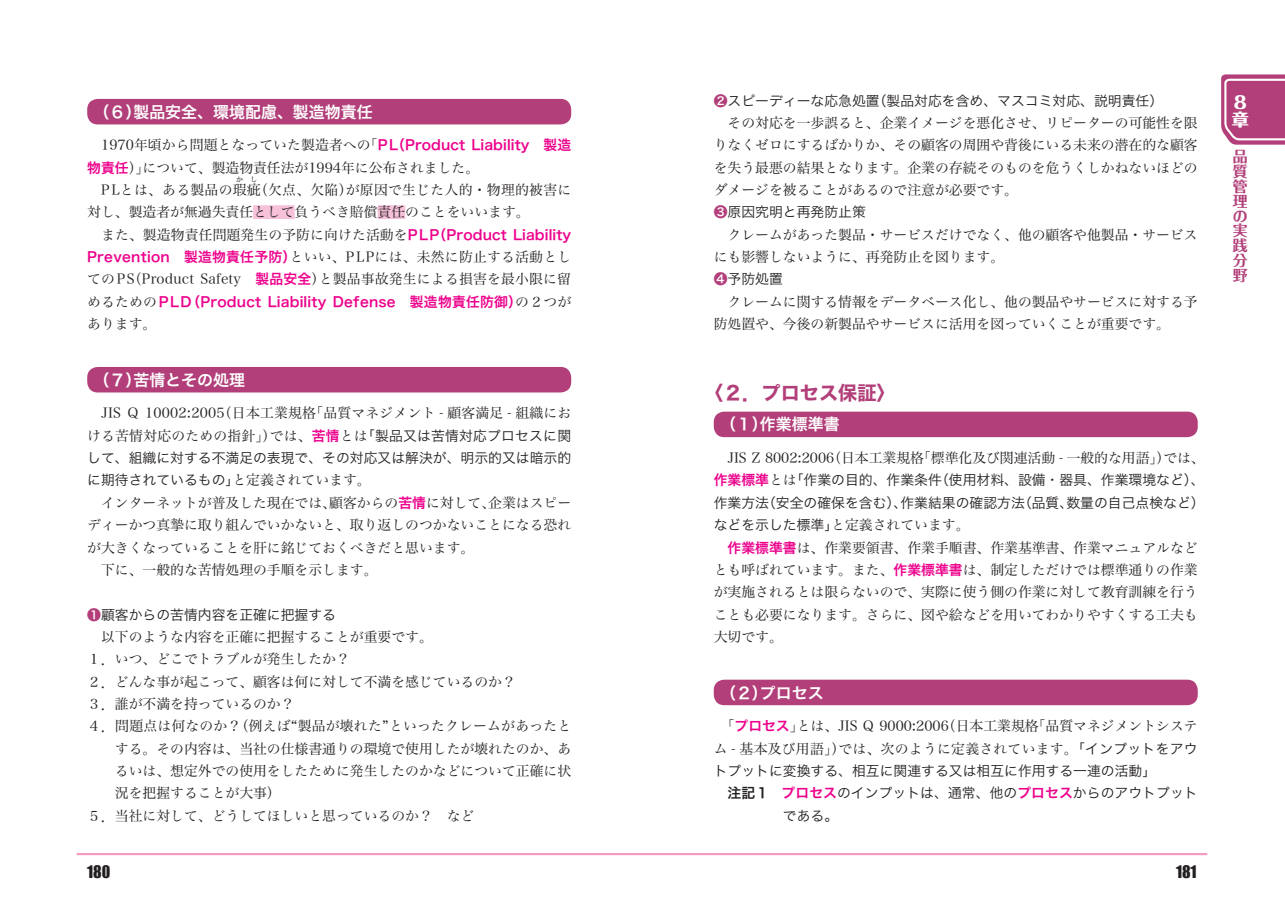
<style>
.page{position:relative;width:1285px;height:919px;background:#fff}
.page>*{position:absolute;margin:0;border:0;box-sizing:border-box;transform-origin:0 0}
.本文{font:19.2px "Hira Kaku Std N W7";color:#b23f79}
.t1{font:800 16.95px/16.6px "Folk Pro";color:#fff}
.t2{font:15.9px "Hira Kaku Std N W6";color:#fff}
.t3{font:15.9px "Impact";color:#231f20}
.t4{font:700 14.85px/14.9px "Folk Pro";color:#b23f79;text-align:justify}
.本文-2{font:13.8px/22.4px "Hira Min Pro N W3";color:#231f20;text-align:justify}
.本文-3{font:13.8px/22.4px "Hira Kaku Std N W3";color:#231f20;text-align:justify}
.本文-4{font:13.8px "Hira Min Pro N W3";letter-spacing:.02em;color:#231f20}
.本文-5{font:6.9px "Hira Min Pro N W3";color:#231f20}
.s1{font-family:"Hira Kaku Std N W6";color:#ed028c}
.s2{font-family:"Hira Kaku Std N W3"}
.s3{font-family:"Hira Kaku Std N W6";color:#b23f79}
.s4{font-family:"Hira Min Pro N W3"}
.s5{font-family:"Hira Kaku Std N W6"}
</style>
<div class="page">
<hr style="left:77px;top:853px;width:1129px;height:2px;background:#f499c2">
<svg style="left:1221px;top:74px;width:63px;height:71px"></svg>
<div style="left:713px;top:411px;width:484px;height:26px;background:#b23f79;border-radius:10px"></div>
<div style="left:713px;top:679px;width:484px;height:26px;background:#b23f79;border-radius:10px"></div>
<div style="left:253px;top:205px;width:41px;height:14px;background:#f7c1d9"></div>
<div style="left:377px;top:205px;width:28px;height:14px;background:#f7c1d9"></div>
<div style="left:87px;top:99px;width:484px;height:25px;background:#b23f79;border-radius:10px"></div>
<div style="left:87px;top:367px;width:484px;height:25px;background:#b23f79;border-radius:10px"></div>
<p class="t2" style="left:93px;top:99px;width:281px">（６）製品安全、環境配慮、製造物責任</p>
<p class="本文-2" style="left:87px;top:133px;width:485px">　1970年頃から問題となっていた製造者への「<span class="s1">PL（Product Liability　製造物責任</span>）」について、製造物責任法が1994年に公布されました。</p>
<p class="本文-4" style="left:87px;top:178px;width:175px">　PLとは、ある製品の瑕疵</p>
<p class="本文-5" style="left:236px;top:174px;width:8px">か</p>
<p class="本文-5" style="left:250px;top:174px;width:8px">し</p>
<p class="本文-2" style="left:87px;top:177px;width:485px;text-indent:167px">（欠点、欠陥）が原因で生じた人的・物理的被害に対し、製造者が無過失責任として負うべき賠償責任のことをいいます。</p>
<p class="本文-2" style="left:87px;top:222px;width:485px">　また、製造物責任問題発生の予防に向けた活動を<span class="s1">PLP（Product Liability Prevention 製造物責任予防）</span>といい、PLPには、未然に防止する活動としてのPS（Product Safety　<span class="s1">製品安全</span>）と製品事故発生による損害を最小限に留めるための<span class="s1">PLD（Product Liability Defense　製造物責任防御）</span>の２つがあります。</p>
<p class="t2" style="left:93px;top:367px;width:153px">（７）苦情とその処理</p>
<p class="本文-2" style="left:87px;top:401px;width:485px">　JIS Q 10002:2005（日本工業規格「品質マネジメント ‐ 顧客満足 ‐ 組織における苦情対応のための指針」）では、<span class="s1">苦情</span>とは<span class="s2">「製品又は苦情対応プロセスに関して、組織に対する不満足の表現で、その対応又は解決が、明示的又は暗示的に期待されているもの」</span>と定義されています。</p>
<p class="本文-2" style="left:87px;top:490px;width:485px">　インターネットが普及した現在では、顧客からの<span class="s1">苦情</span>に対して、企業はスピーディーかつ真摯に取り組んでいかないと、取り返しのつかないことになる恐れが大きくなっていることを肝に銘じておくべきだと思います。</p>
<p class="本文-2" style="left:87px;top:557px;width:292px">　下に、一般的な苦情処理の手順を示します。</p>
<p class="本文-3" style="left:87px;top:603px;width:250px"><span class="s3">❶</span>顧客からの苦情内容を正確に把握する</p>
<p class="本文-2" style="left:87px;top:624px;width:347px">　以下のような内容を正確に把握することが重要です。</p>
<p class="本文-2" style="left:87px;top:646px;width:264px">１．いつ、どこでトラブルが発生したか？</p>
<p class="本文-2" style="left:87px;top:668px;width:430px">２．どんな事が起こって、顧客は何に対して不満を感じているのか？</p>
<p class="本文-2" style="left:87px;top:691px;width:209px">３．誰が不満を持っているのか？</p>
<p class="本文-2" style="left:115px;top:713px;width:458px;text-indent:-28px">４．問題点は何なのか？（例えば“製品が壊れた”といったクレームがあったとする。その内容は、当社の仕様書通りの環境で使用したが壊れたのか、あるいは、想定外での使用をしたために発生したのかなどについて正確に状況を把握することが大事）</p>
<p class="本文-2" style="left:87px;top:802px;width:388px">５．当社に対して、どうしてほしいと思っているのか？　など</p>
<p class="本文-3" style="left:713px;top:89px;width:451px"><span class="s3">❷</span>スピーディーな応急処置（製品対応を含め、マスコミ対応、説明責任）</p>
<p class="本文-2" style="left:713px;top:110px;width:485px">　その対応を一歩誤ると、企業イメージを悪化させ、リピーターの可能性を限りなくゼロにするばかりか、その顧客の周囲や背後にいる未来の潜在的な顧客を失う最悪の結果となります。企業の存続そのものを危うくしかねないほどのダメージを被ることがあるので注意が必要です。</p>
<p class="本文-3" style="left:713px;top:201px;width:154px"><span class="s3">❸</span>原因究明と再発防止策</p>
<p class="本文-2" style="left:713px;top:222px;width:485px">　クレームがあった製品・サービスだけでなく、他の顧客や他製品・サービスにも影響しないように、再発防止を図ります。</p>
<p class="本文-3" style="left:713px;top:268px;width:71px"><span class="s3">❹</span>予防処置</p>
<p class="本文-2" style="left:713px;top:289px;width:485px">　クレームに関する情報をデータベース化し、他の製品やサービスに対する予防処置や、今後の新製品やサービスに活用を図っていくことが重要です。</p>
<p class="本文" style="left:704px;top:377px;width:193px">〈２．プロセス保証〉</p>
<p class="t2" style="left:720px;top:412px;width:121px">（１）作業標準書</p>
<p class="本文-3" style="left:713px;top:446px;width:492px;text-indent:14px"><span class="s4">JIS Z 8002:2006（日本工業規格「標準化及び関連活動 ‐ 一般的な用語」）では、</span><span class="s1">作業標準</span><span class="s4">とは</span>「作業の目的、作業条件（使用材料、設備・器具、作業環境など）、作業方法（安全の確保を含む）、作業結果の確認方法（品質、数量の自己点検など）などを示した標準」<span class="s4">と定義されています。</span></p>
<p class="本文-2" style="left:713px;top:535px;width:485px"><span class="s1">　作業標準書</span>は、作業要領書、作業手順書、作業基準書、作業マニュアルなどとも呼ばれています。また、<span class="s1">作業標準書</span>は、制定しただけでは標準通りの作業が実施されるとは限らないので、実際に使う側の作業に対して教育訓練を行うことも必要になります。さらに、図や絵などを用いてわかりやすくする工夫も大切です。</p>
<p class="t2" style="left:720px;top:680px;width:105px">（２）プロセス</p>
<p class="本文-2" style="left:713px;top:713px;width:485px;text-indent:7px">「<span class="s1">プロセス</span>」とは、JIS Q 9000:2006（日本工業規格「品質マネジメントシステム ‐ 基本及び用語」）では、次のように定義されています。<span class="s2">「インプットをアウトプットに変換する、相互に関連する又は相互に作用する一連の活動」</span></p>
<p class="本文-3" style="left:782px;top:781px;width:416px;text-indent:-55px"><span class="s5">注記１</span> <span class="s1">プロセス</span>のインプットは、通常、他の<span class="s1">プロセス</span>からのアウトプットである。</p>
<p class="t3" style="left:87px;top:859px;width:25px">180</p>
<p class="t3" style="left:1175px;top:859px;width:22px">181</p>
<p class="t1" style="left:1231px;top:92px;width:18px">８章</p>
<p class="t4" style="left:1232px;top:147px;width:16px">品質管理の実践分野</p>
</div>
